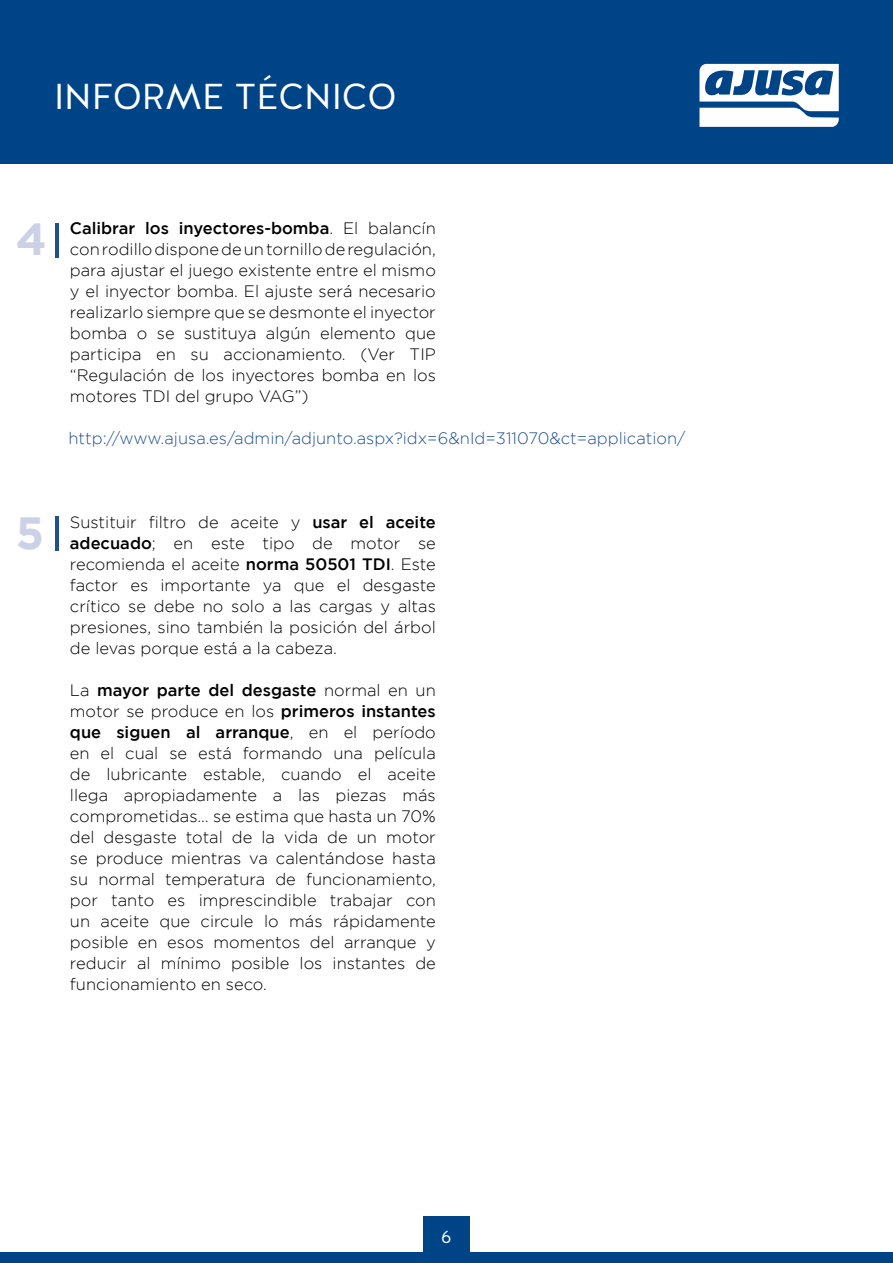
<style>
.page{position:relative;width:893px;height:1263px;background:#fff}
.page>*{position:absolute;margin:0;border:0;box-sizing:border-box;transform-origin:0 0}
.t1{font:700 45px "Gotham";color:#cdd1e7}
.t2{font:36px "Halis GR";color:#fff}
.t3{font:18px "Halis GR";color:#fff}
.t4{font:300 16.5px/21px "Gotham";color:#000;text-align:justify}
.t5{font:300 16.5px "Gotham";color:#205092}
.s1{font-weight:500}
</style>
<div class="page">
<div style="left:0;top:0;width:893px;height:163px;background:#048"></div>
<svg style="left:699px;top:64px;width:140px;height:63px"></svg>
<div style="left:0;top:1252px;width:893px;height:11px;background:#048"></div>
<div style="left:423px;top:1216px;width:47px;height:46px;background:#048"></div>
<hr style="left:55px;top:223px;width:4px;height:35px;background:#205092">
<hr style="left:55px;top:516px;width:4px;height:35px;background:#205092">
<h2 class="t2" style="left:54px;top:73px;width:344px">INFORME TÉCNICO</h2>
<h1 class="t1" style="left:16px;top:213px;width:33px">4</h1>
<p class="t4" style="left:70px;top:217px;width:367px"><span class="s1">Calibrar los inyectores-bomba</span>. El balancín con rodillo dispone de un tornillo de regulación, para ajustar el juego existente entre el mismo y el inyector bomba. El ajuste será necesario realizarlo siempre que se desmonte el inyector bomba o se sustituya algún elemento que participa en su accionamiento. (Ver TIP “Regulación de los inyectores bomba en los motores TDI del grupo VAG”)</p>
<p class="t5" style="left:68px;top:429px;width:618px">http://www.ajusa.es/admin/adjunto.aspx?idx=6&amp;nId=311070&amp;ct=application/</p>
<h1 class="t1" style="left:16px;top:507px;width:30px">5</h1>
<p class="t4" style="left:70px;top:511px;width:367px">Sustituir filtro de aceite y <span class="s1">usar el aceite adecuado</span>; en este tipo de motor se recomienda el aceite <span class="s1">norma 50501 TDI</span>. Este factor es importante ya que el desgaste crítico se debe no solo a las cargas y altas presiones, sino también la posición del árbol de levas porque está a la cabeza.</p>
<p class="t4" style="left:70px;top:680px;width:367px">La <span class="s1">mayor parte del desgaste</span> normal en un motor se produce en los <span class="s1">primeros instantes que siguen al arranque</span>, en el período en el cual se está formando una película de lubricante estable, cuando el aceite llega apropiadamente a las piezas más comprometidas… se estima que hasta un 70% del desgaste total de la vida de un motor se produce mientras va calentándose hasta su normal temperatura de funcionamiento, por tanto es imprescindible trabajar con un aceite que circule lo más rápidamente posible en esos momentos del arranque y reducir al mínimo posible los instantes de funcionamiento en seco.</p>
<p class="t3" style="left:441px;top:1225px;width:12px">6</p>
</div>
